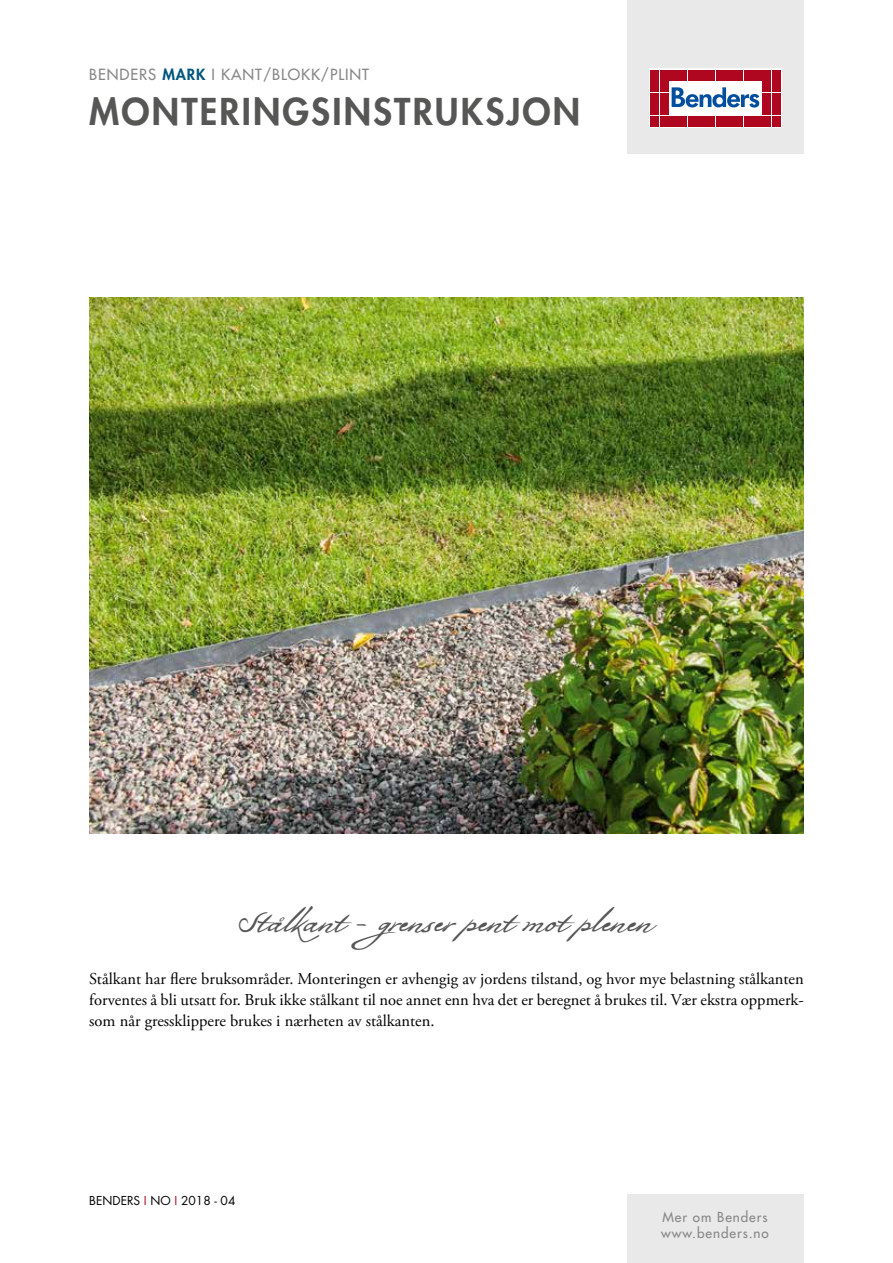
<style>
.page{position:relative;width:893px;height:1263px;background:#fff}
.page>*{position:absolute;margin:0;border:0;box-sizing:border-box;transform-origin:0 0}
.t1{font:800 36px "Futura Std";letter-spacing:.06em;color:#565655}
.t2{font:33px "Bolivar";letter-spacing:.005em;color:#565655}
.t3{font:16.5px/21px "Adobe Garamond Pro";color:#000;text-align:justify}
.t4{font:500 15px "Futura Std";letter-spacing:.06em;color:#868786}
.t5{font:500 13.5px/16.2px "Futura Std";letter-spacing:.07em;color:#868786}
.t6{font:12px "Futura Std";color:#000}
.s1{font-weight:800;color:#00567b}
.s2{color:#ae071f}
</style>
<div class="page">
<div style="left:627px;top:0;width:177px;height:153px;background:#e9e9e9"></div>
<svg style="left:649px;top:69px;width:132px;height:59px;background:#eac2c8"></svg>
<div style="left:651px;top:70px;width:8px;height:10px;background:#ae071f"></div>
<div style="left:660px;top:70px;width:8px;height:10px;background:#ae071f"></div>
<div style="left:651px;top:81px;width:8px;height:11px;background:#ae071f"></div>
<div style="left:660px;top:81px;width:8px;height:11px;background:#ae071f"></div>
<div style="left:651px;top:93px;width:8px;height:10px;background:#ae071f"></div>
<div style="left:660px;top:93px;width:8px;height:10px;background:#ae071f"></div>
<div style="left:651px;top:104px;width:8px;height:11px;background:#ae071f"></div>
<div style="left:660px;top:104px;width:8px;height:11px;background:#ae071f"></div>
<div style="left:651px;top:116px;width:8px;height:10px;background:#ae071f"></div>
<div style="left:660px;top:116px;width:8px;height:10px;background:#ae071f"></div>
<div style="left:669px;top:70px;width:8px;height:10px;background:#ae071f"></div>
<div style="left:679px;top:70px;width:8px;height:10px;background:#ae071f"></div>
<div style="left:688px;top:70px;width:8px;height:10px;background:#ae071f"></div>
<div style="left:697px;top:70px;width:9px;height:10px;background:#ae071f"></div>
<div style="left:707px;top:70px;width:8px;height:10px;background:#ae071f"></div>
<div style="left:716px;top:70px;width:8px;height:10px;background:#ae071f"></div>
<div style="left:725px;top:70px;width:9px;height:10px;background:#ae071f"></div>
<div style="left:735px;top:70px;width:8px;height:10px;background:#ae071f"></div>
<div style="left:744px;top:70px;width:8px;height:10px;background:#ae071f"></div>
<div style="left:753px;top:70px;width:9px;height:10px;background:#ae071f"></div>
<div style="left:669px;top:116px;width:8px;height:10px;background:#ae071f"></div>
<div style="left:679px;top:116px;width:8px;height:10px;background:#ae071f"></div>
<div style="left:688px;top:116px;width:8px;height:10px;background:#ae071f"></div>
<div style="left:697px;top:116px;width:9px;height:10px;background:#ae071f"></div>
<div style="left:707px;top:116px;width:8px;height:10px;background:#ae071f"></div>
<div style="left:716px;top:116px;width:8px;height:10px;background:#ae071f"></div>
<div style="left:725px;top:116px;width:9px;height:10px;background:#ae071f"></div>
<div style="left:735px;top:116px;width:8px;height:10px;background:#ae071f"></div>
<div style="left:744px;top:116px;width:8px;height:10px;background:#ae071f"></div>
<div style="left:753px;top:116px;width:9px;height:10px;background:#ae071f"></div>
<div style="left:763px;top:70px;width:8px;height:10px;background:#ae071f"></div>
<div style="left:772px;top:70px;width:8px;height:10px;background:#ae071f"></div>
<div style="left:763px;top:81px;width:8px;height:11px;background:#ae071f"></div>
<div style="left:772px;top:81px;width:8px;height:11px;background:#ae071f"></div>
<div style="left:763px;top:93px;width:8px;height:10px;background:#ae071f"></div>
<div style="left:772px;top:93px;width:8px;height:10px;background:#ae071f"></div>
<div style="left:763px;top:104px;width:8px;height:11px;background:#ae071f"></div>
<div style="left:772px;top:104px;width:8px;height:11px;background:#ae071f"></div>
<div style="left:763px;top:116px;width:8px;height:10px;background:#ae071f"></div>
<div style="left:772px;top:116px;width:8px;height:10px;background:#ae071f"></div>
<svg style="left:672px;top:87px;width:87px;height:21px;background:#8fb1d4"></svg>
<div style="left:627px;top:1195px;width:177px;height:68px;background:#e9e9e9"></div>
<img style="left:89px;top:298px;width:715px;height:535px">
<p class="t4" style="left:89px;top:65px;width:281px">BENDERS <span class="s1">MARK</span> I KANT/BLOKK/PLINT</p>
<h1 class="t1" style="left:89px;top:89px;width:492px">MONTERINGSINSTRUKSJON</h1>
<h2 class="t2" style="left:240px;top:901px;width:414px">Stålkant - grenser pent mot plenen</h2>
<p class="t3" style="left:89px;top:968px;width:716px">Stålkant har flere bruksområder. Monteringen er avhengig av jordens tilstand, og hvor mye belastning stålkanten forventes å bli utsatt for. Bruk ikke stålkant til noe annet enn hva det er beregnet å brukes til. Vær ekstra oppmerk&shy;som når gressklippere brukes i nærheten av stålkanten.</p>
<p class="t6" style="left:89px;top:1193px;width:148px">BENDERS <span class="s2">I</span> NO <span class="s2">I</span> 2018 - 04</p>
<p class="t5" style="left:661px;top:1209px;width:109px">Mer om Benders www.benders.no</p>
</div>
